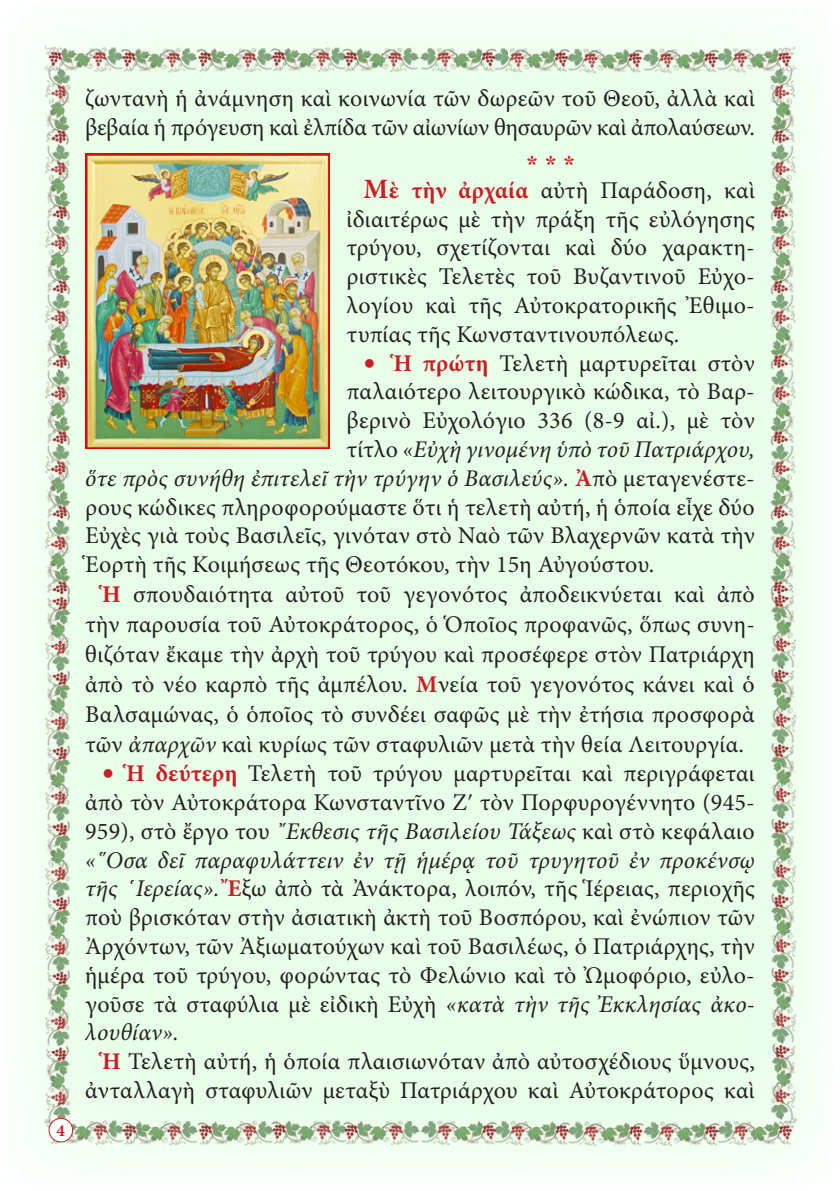
<style>
.page{position:relative;width:840px;height:1191px;background:#fff}
.page>*{position:absolute;margin:0;border:0;box-sizing:border-box;transform-origin:0 0}
.t1{font:24px/28.8px "Minion Pro";letter-spacing:.01em;color:#231f20;text-align:justify}
.t2{font:italic 24px "Minion Pro";letter-spacing:.01em;color:#231f20}
.t3{font:24px "CTOS New Times Bold Test 1";color:#c72026}
.t4{font:700 17px "Minion Pro";color:#c72026}
.s1{font-weight:700;font-size:28px;color:#c72026}
.s2{font-weight:700;color:#c72026}
.s3{font-family:"Times New Roman";font-size:20px;color:#c72026}
.s4{font-style:normal}
.s5{font-weight:700;font-style:normal;color:#c72026}
.s6{font-style:italic}
</style>
<div class="page">
<img style="left:29px;top:30px;width:787px;height:1134px">
<div style="left:49px;top:1118px;width:24px;height:24px;background:#fff;border-radius:50%"></div>
<div style="left:49px;top:1118px;width:24px;height:24px;border:1px solid #c72026;border-radius:50%"></div>
<img style="left:85px;top:154px;width:244px;height:294px">
<p class="t4" style="left:57px;top:1118px;width:10px">4</p>
<p class="t1" style="left:85px;top:85px;width:671px">ζωντανὴ ἡ ἀνάμνηση καὶ κοινωνία τῶν δωρεῶν τοῦ Θεοῦ, ἀλλὰ καὶ βεβαία ἡ πρόγευση καὶ ἐλπίδα τῶν αἰωνίων θησαυρῶν καὶ ἀπολαύσεων.</p>
<p class="t3" style="left:526px;top:151px;width:50px">* * *</p>
<p class="t1" style="left:346px;top:176px;width:409px;text-indent:17px"><span class="s1">Μ</span><span class="s2">ὲ τὴν ἀρχαία</span> αὐτὴ Παράδοση, καὶ ἰδιαιτέρως μὲ τὴν πράξη τῆς εὐλόγησης τρύγου, σχετίζονται καὶ δύο χαρακτη&shy;ριστικὲς Τελετὲς τοῦ Βυζαντινοῦ Εὐχο&shy;λογίου καὶ τῆς Αὐτοκρατορικῆς Ἐθιμο&shy;τυπίας τῆς Κωνσταντινουπόλεως.</p>
<p class="t1" style="left:363px;top:349px;width:392px"><span class="s3">●</span> <span class="s2">Ἡ πρώτη</span> Τελετὴ μαρτυρεῖται στὸν</p>
<p class="t1" style="left:346px;top:377px;width:409px">παλαιότερο λειτουργικὸ κώδικα, τὸ Βαρ-</p>
<p class="t1" style="left:346px;top:406px;width:409px">βερινὸ Εὐχολόγιο 336 (8-9 αἰ.), μὲ τὸν</p>
<p class="t2" style="left:346px;top:433px;width:409px"><span class="s4">τίτλο</span> «Εὐχὴ γινομένη ὑπὸ τοῦ Πατριάρχου,</p>
<p class="t2" style="left:85px;top:462px;width:670px">ὅτε πρὸς συνήθη ἐπιτελεῖ τὴν τρύγην ὁ Βασιλεύς». <span class="s5">Ἀ</span><span class="s4">πὸ μεταγενέστε-</span></p>
<p class="t1" style="left:85px;top:493px;width:671px">ρους κώδικες πληροφορούμαστε ὅτι ἡ τελετὴ αὐτή, ἡ ὁποία εἶχε δύο</p>
<p class="t1" style="left:85px;top:521px;width:671px">Εὐχὲς γιὰ τοὺς Βασιλεῖς, γινόταν στὸ Ναὸ τῶν Βλαχερνῶν κατὰ τὴν</p>
<p class="t1" style="left:85px;top:550px;width:570px">Ἑορτὴ τῆς Κοιμήσεως τῆς Θεοτόκου, τὴν 15η Αὐγούστου.</p>
<p class="t1" style="left:102px;top:580px;width:653px"><span class="s2">Ἡ</span> σπουδαιότητα αὐτοῦ τοῦ γεγονότος ἀποδεικνύεται καὶ ἀπὸ</p>
<p class="t1" style="left:85px;top:610px;width:671px">τὴν παρουσία τοῦ Αὐτοκράτορος, ὁ Ὁποῖος προφανῶς, ὅπως συνη-</p>
<p class="t1" style="left:85px;top:640px;width:670px">θιζόταν ἔκαμε τὴν ἀρχὴ τοῦ τρύγου καὶ προσέφερε στὸν Πατριάρχη</p>
<p class="t1" style="left:85px;top:670px;width:670px">ἀπὸ τὸ νέο καρπὸ τῆς ἀμπέλου. <span class="s2">Μ</span>νεία τοῦ γεγονότος κάνει καὶ ὁ</p>
<p class="t1" style="left:85px;top:700px;width:670px">Βαλσαμώνας, ὁ ὁποῖος τὸ συνδέει σαφῶς μὲ τὴν ἐτήσια προσφορὰ</p>
<p class="t1" style="left:85px;top:730px;width:660px">τῶν <span class="s6">ἀπαρχῶν</span> καὶ κυρίως τῶν σταφυλιῶν μετὰ τὴν θεία Λειτουργία.</p>
<p class="t1" style="left:85px;top:759px;width:671px;text-indent:17px"><span class="s3">●</span> <span class="s2">Ἡ δεύτερη</span> Τελετὴ τοῦ τρύγου μαρτυρεῖται καὶ περιγράφεται ἀπὸ τὸν Αὐτοκράτορα Κωνσταντῖνο Ζʹ τὸν Πορφυρογέννητο (945- 959), στὸ ἔργο του <span class="s6">῎Εκθεσις τῆς Βασιλείου Τάξεως</span> καὶ στὸ κεφάλαιο <span class="s6">«῞Οσα δεῖ παραφυλάττειν ἐν τῇ ἡμέρᾳ τοῦ τρυγητοῦ ἐν προκένσῳ τῆς ῾Ιερείας».</span> <span class="s2">Ἔ</span>ξω ἀπὸ τὰ Ἀνάκτορα, λοιπόν, τῆς Ἱέρειας, περιοχῆς ποὺ βρισκόταν στὴν ἀσιατικὴ ἀκτὴ τοῦ Βοσπόρου, καὶ ἐνώπιον τῶν Ἀρχόντων, τῶν Ἀξιωματούχων καὶ τοῦ Βασιλέως, ὁ Πατριάρχης, τὴν ἡμέρα τοῦ τρύγου, φορώντας τὸ Φελώνιο καὶ τὸ Ὠμοφόριο, εὐλο&shy;γοῦσε τὰ σταφύλια μὲ εἰδικὴ Εὐχὴ <span class="s6">«κατὰ τὴν τῆς Ἐκκλησίας ἀκο&shy;λουθίαν».</span></p>
<p class="t1" style="left:85px;top:1047px;width:671px;text-align:right"><span class="s2">Ἡ</span> Τελετὴ αὐτή, ἡ ὁποία πλαισιωνόταν ἀπὸ αὐτοσχέδιους ὕμνους, ἀνταλλαγὴ σταφυλιῶν μεταξὺ Πατριάρχου καὶ Αὐτοκράτορος καὶ</p>
</div>
